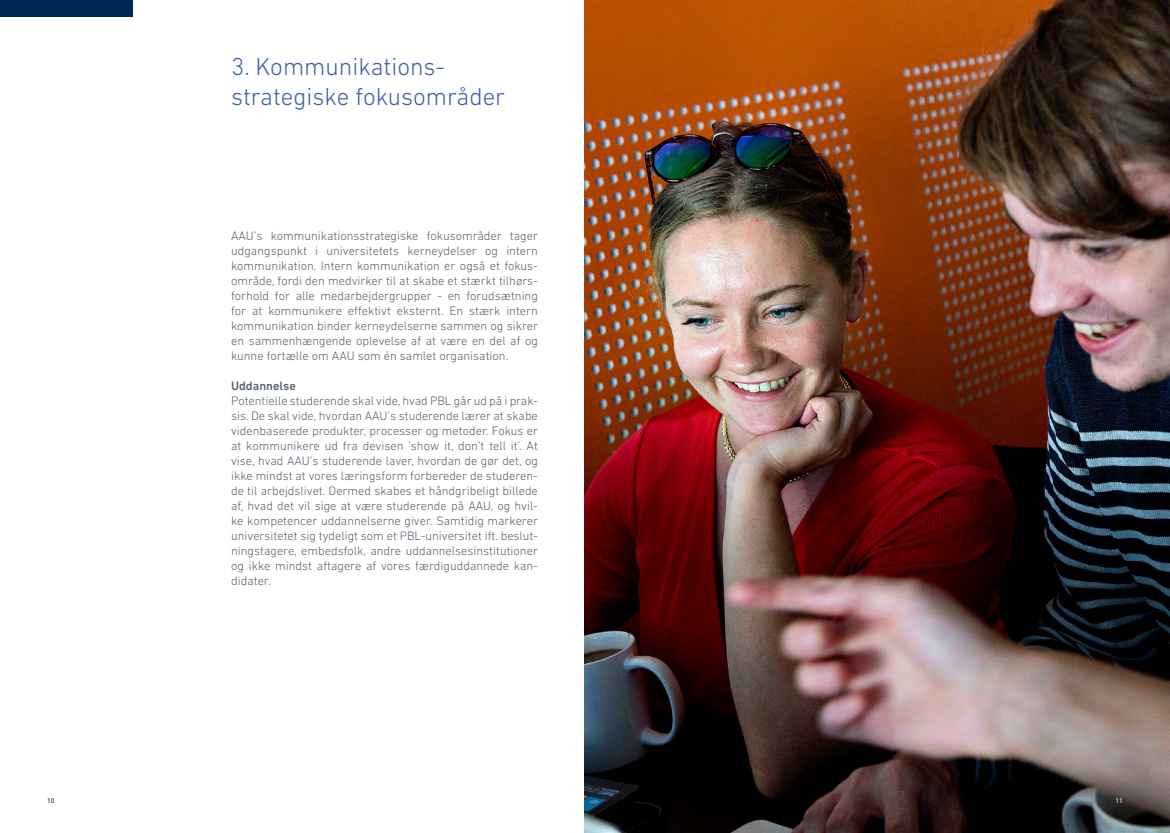
<style>
.page{position:relative;width:1170px;height:833px;background:#fff}
.page>*{position:absolute;margin:0;border:0;box-sizing:border-box;transform-origin:0 0}
.t1{font:300 25px/30px "DIN Next LT Pro";color:#4260aa}
.t2{font:300 12.5px/15px "DIN Next LT Pro";color:#54616e;text-align:justify}
.t3{font:500 12.5px "DIN Next LT Pro";color:#54616e}
.t4{font:6.88px "DIN Next LT Pro";color:#002653}
.t5{font:6.88px "DIN Next LT Pro";color:#fff}
</style>
<div class="page">
<div style="left:0;top:0;width:133px;height:17px;background:#002653"></div>
<img style="left:585px;top:0;width:584px;height:833px">
<p class="t4" style="left:47px;top:796px;width:9px">10</p>
<h1 class="t1" style="left:231px;top:51px;width:275px">3. Kommunikations&shy;strategiske fokusområder</h1>
<p class="t2" style="left:231px;top:228px;width:308px">AAU’s kommunikationsstrategiske fokusområder tager udgangspunkt i universitetets kerneydelser og intern kommunikation. Intern kommunikation er også et fokus&shy;område, fordi den medvirker til at skabe et stærkt tilhørs&shy;forhold for alle medarbejdergrupper - en forudsætning for at kommunikere effektivt eksternt. En stærk intern kommunikation binder kerneydelserne sammen og sikrer en sammenhængende oplevelse af at være en del af og kunne fortælle om AAU som én samlet organisation.</p>
<p class="t3" style="left:231px;top:378px;width:66px">Uddannelse</p>
<p class="t2" style="left:231px;top:393px;width:308px">Potentielle studerende skal vide, hvad PBL går ud på i prak&shy;sis. De skal vide, hvordan AAU’s studerende lærer at skabe videnbaserede produkter, processer og metoder. Fokus er at kommunikere ud fra devisen ’show it, don’t tell it’. At vise, hvad AAU’s studerende laver, hvordan de gør det, og ikke mindst at vores læringsform forbereder de studeren&shy;de til arbejdslivet. Dermed skabes et håndgribeligt billede af, hvad det vil sige at være studerende på AAU, og hvil&shy;ke kompetencer uddannelserne giver. Samtidig markerer universitetet sig tydeligt som et PBL-universitet ift. beslut&shy;ningstagere, embedsfolk, andre uddannelsesinstitutioner og ikke mindst aftagere af vores færdiguddannede kan&shy;didater.</p>
<p class="t5" style="left:1115px;top:796px;width:9px">11</p>
</div>
